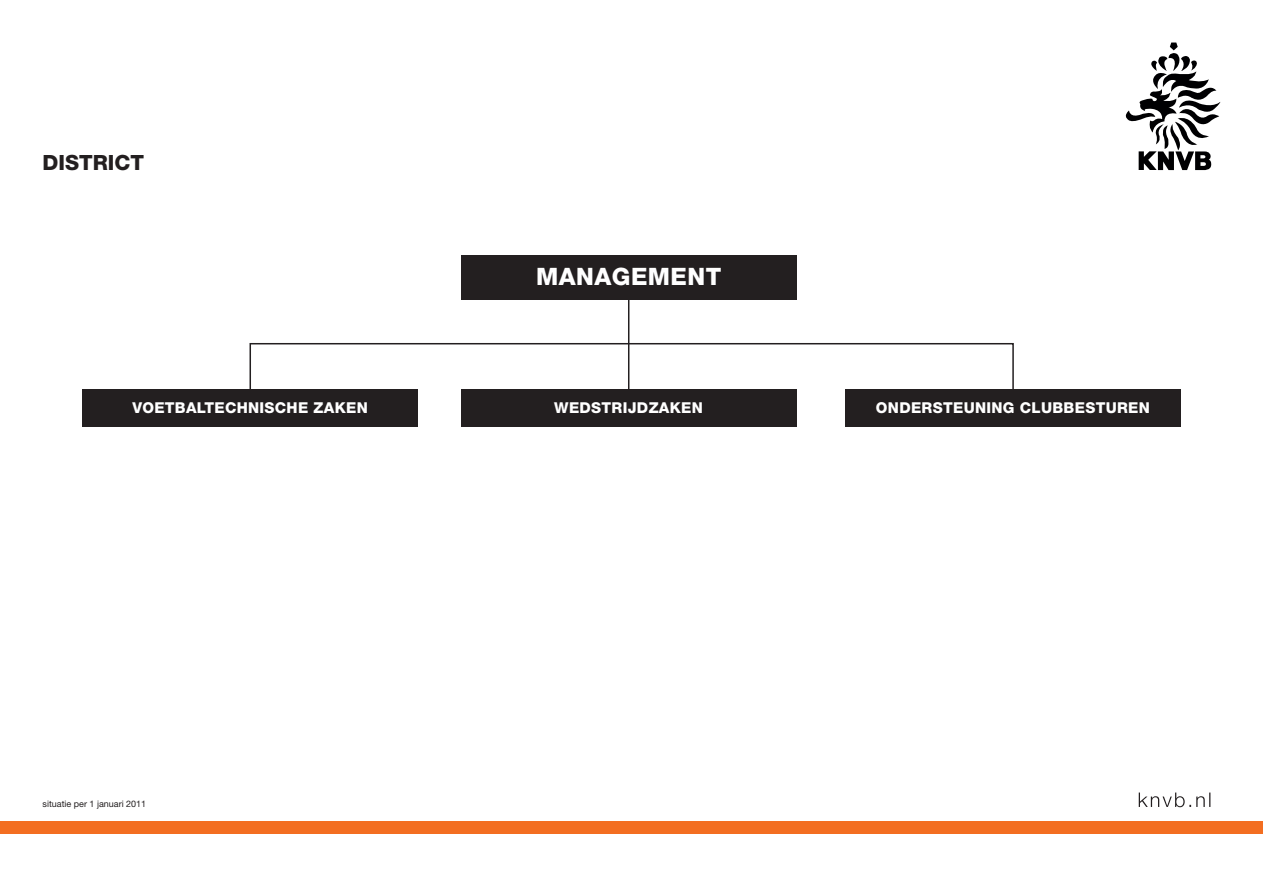
<style>
.page{position:relative;width:1263px;height:893px;background:#fff}
.page>*{position:absolute;margin:0;border:0;box-sizing:border-box;transform-origin:0 0}
.t1{font:800 24px "Helvetica Neue LT Std";letter-spacing:.02em;color:#fff}
.t2{font:800 21px "Helvetica Neue LT Std";color:#231f20}
.t3{font:800 15px "Helvetica Neue LT Std";letter-spacing:.02em;color:#fff}
.t4{font:9px "Helvetica Neue LT Std";color:#231f20}
</style>
<div class="page">
<svg style="left:1139px;top:792px;width:71px;height:15px"></svg>
<svg style="left:1125px;top:43px;width:95px;height:127px"></svg>
<div style="left:0;top:821px;width:1263px;height:12px;background:#f36e21"></div>
<hr style="left:628px;top:277px;width:1px;height:149px;background:#231f20">
<div style="left:461px;top:255px;width:336px;height:45px;background:#231f20"></div>
<div style="left:82px;top:389px;width:336px;height:37px;background:#231f20"></div>
<div style="left:461px;top:389px;width:336px;height:37px;background:#231f20"></div>
<div style="left:249px;top:343px;width:765px;height:84px;border:2px solid #231f20"></div>
<div style="left:845px;top:389px;width:336px;height:37px;background:#231f20"></div>
<h2 class="t2" style="left:43px;top:150px;width:103px">DISTRICT</h2>
<h1 class="t1" style="left:536px;top:262px;width:187px">MANAGEMENT</h1>
<p class="t3" style="left:132px;top:399px;width:237px">VOETBALTECHNISCHE ZAKEN</p>
<p class="t3" style="left:554px;top:399px;width:150px">WEDSTRIJDZAKEN</p>
<p class="t3" style="left:876px;top:399px;width:275px">ONDERSTEUNING CLUBBESTUREN</p>
<p class="t4" style="left:43px;top:798px;width:105px">situatie per 1 januari 2011</p>
</div>
